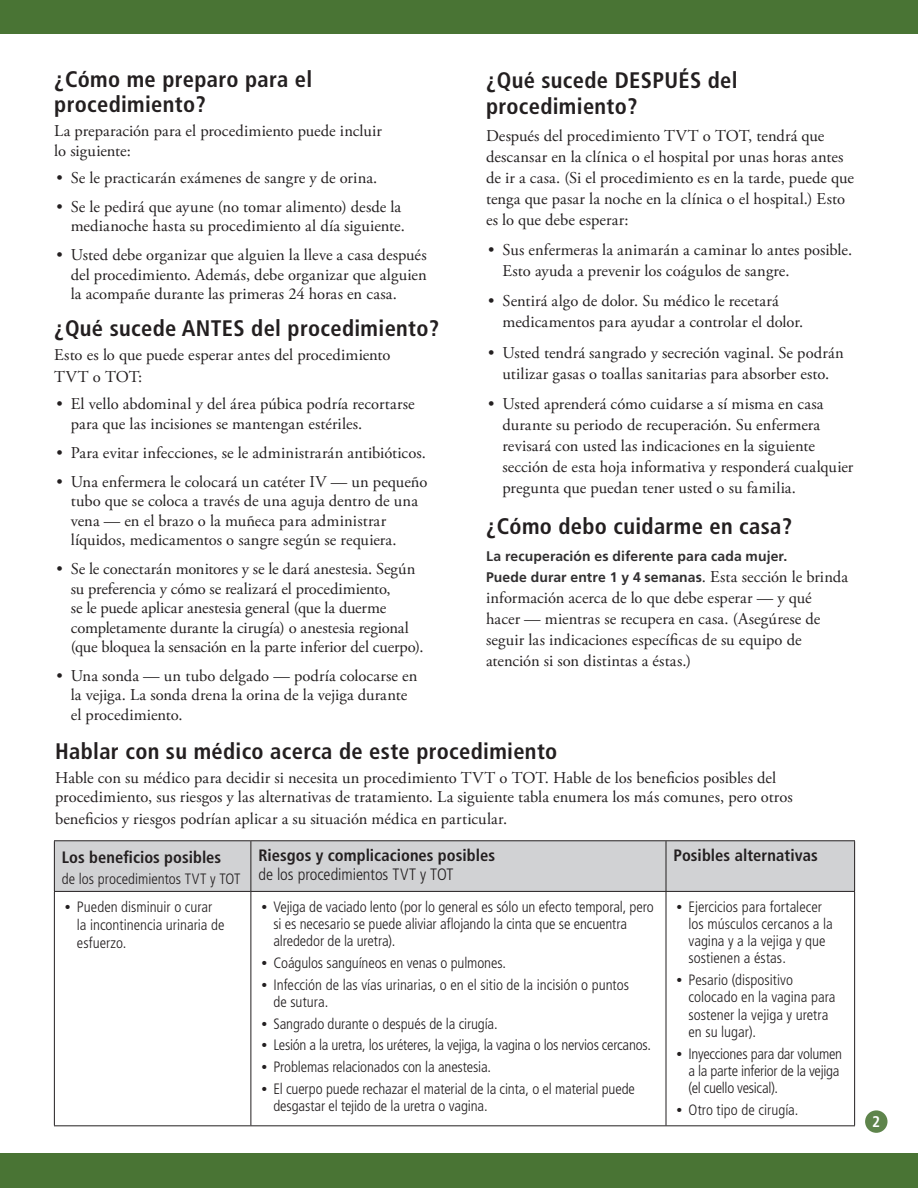
<style>
.page{position:relative;width:918px;height:1188px;background:#fff}
.page>*{position:absolute;margin:0;border:0;box-sizing:border-box;transform-origin:0 0}
.Level_1{font:700 condensed 22.5px/25.5px "Frutiger LT Std";letter-spacing:.015em;color:#231f20}
.Main{font:16.5px/19.5px "Adobe Garamond Pro";letter-spacing:.005em;color:#231f20}
.Title_bar{font:700 condensed 16.5px/19.5px "Frutiger LT Std";letter-spacing:.005em;color:#231f20}
.t1{font:700 condensed 15.45px "Frutiger LT Std";color:#fff}
.Title_bar-2{font:300 condensed 15px/17.2px "Frutiger LT Std";letter-spacing:-.005em;color:#231f20}
.Main-2{font:700 13.95px/21px "Frutiger LT Std";letter-spacing:.01em;color:#312f30}
.s1{font-family:"Adobe Garamond Pro";font-weight:400;font-size:16.5px;color:#231f20}
.s2{font-weight:300}
.s3{font-family:"Adobe Garamond Pro";font-weight:400;font-stretch:normal}
</style>
<div class="page">
<div style="left:0;top:1154px;width:918px;height:34px;background:#497434"></div>
<div style="left:0;top:0;width:918px;height:34px;background:#497434"></div>
<div style="left:865px;top:1110px;width:23px;height:23px;background:#5e844b;border-radius:50%"></div>
<div style="left:55px;top:841px;width:799px;height:50px;background:#d1d2d4"></div>
<hr style="left:54px;top:892px;width:1px;height:233px;background:#231f20">
<hr style="left:251px;top:892px;width:1px;height:233px;background:#231f20">
<hr style="left:666px;top:892px;width:1px;height:233px;background:#231f20">
<hr style="left:854px;top:892px;width:1px;height:233px;background:#231f20">
<hr style="left:54px;top:1125px;width:197px;height:1px;background:#231f20">
<hr style="left:251px;top:1125px;width:415px;height:1px;background:#231f20">
<hr style="left:666px;top:1125px;width:189px;height:1px;background:#231f20">
<hr style="left:54px;top:840px;width:197px;height:1px;background:#231f20">
<hr style="left:54px;top:841px;width:1px;height:50px;background:#231f20">
<hr style="left:251px;top:840px;width:415px;height:1px;background:#231f20">
<hr style="left:251px;top:841px;width:1px;height:50px;background:#231f20">
<hr style="left:666px;top:840px;width:189px;height:1px;background:#231f20">
<hr style="left:666px;top:841px;width:1px;height:50px;background:#231f20">
<hr style="left:854px;top:841px;width:1px;height:50px;background:#231f20">
<hr style="left:54px;top:891px;width:197px;height:1px;background:#231f20">
<hr style="left:251px;top:891px;width:415px;height:1px;background:#231f20">
<hr style="left:666px;top:891px;width:189px;height:1px;background:#231f20">
<p class="Level_1" style="left:54px;top:66px;width:260px">¿Cómo me preparo para el procedimiento?</p>
<p class="Main" style="left:54px;top:122px;width:329px">La preparación para el procedimiento puede incluir lo siguiente:</p>
<p class="Main" style="left:57px;top:169px;width:322px">• Se le practicarán exámenes de sangre y de orina.</p>
<p class="Main" style="left:57px;top:197px;width:350px;text-align:right">• Se le pedirá que ayune (no tomar alimento) desde la medianoche hasta su procedimiento al día siguiente.</p>
<p class="Main" style="left:71px;top:246px;width:357px;text-align:justify;text-indent:-14px">• Usted debe organizar que alguien la lleve a casa después del procedimiento. Además, debe organizar que alguien la acompañe durante las primeras 24 horas en casa.</p>
<p class="Level_1" style="left:54px;top:315px;width:387px">¿Qué sucede ANTES del procedimiento?</p>
<p class="Main" style="left:54px;top:344px;width:338px;line-height:22.5px">Esto es lo que puede esperar antes del procedimiento<br>TVT o TOT:</p>
<p class="Main" style="left:71px;top:395px;width:345px;text-indent:-14px">• El vello abdominal y del área púbica podría recortarse para que las incisiones se mantengan estériles.</p>
<p class="Main" style="left:57px;top:443px;width:371px">• Para evitar infecciones, se le administrarán antibióticos.</p>
<p class="Main" style="left:71px;top:472px;width:358px;text-indent:-14px">• Una enfermera le colocará un catéter IV — un pequeño tubo que se coloca a través de una aguja dentro de una vena — en el brazo o la muñeca para administrar líquidos, medicamentos o sangre según se requiera.</p>
<p class="Main" style="left:71px;top:560px;width:354px;text-indent:-14px">• Se le conectarán monitores y se le dará anestesia. Según su preferencia y cómo se realizará el procedimiento,<br>se le puede aplicar anestesia general (que la duerme completamente durante la cirugía) o anestesia regional (que bloquea la sensación en la parte inferior del cuerpo).</p>
<p class="Main" style="left:71px;top:667px;width:348px;text-indent:-14px">• Una sonda — un tubo delgado — podría colocarse en la vejiga. La sonda drena la orina de la vejiga durante el procedimiento.</p>
<p class="Level_1" style="left:486px;top:68px;width:253px">¿Qué sucede DESPUÉS del procedimiento?</p>
<p class="Main" style="left:486px;top:126px;width:370px;line-height:21px">Después del procedimiento TVT o TOT, tendrá que descansar en la clínica o el hospital por unas horas antes de ir a casa. (Si el procedimiento es en la tarde, puede que tenga que pasar la noche en la clínica o el hospital.) Esto es lo que debe esperar:</p>
<p class="Main" style="left:502px;top:240px;width:351px;line-height:21px;text-indent:-14px">• Sus enfermeras la animarán a caminar lo antes posible.<br>Esto ayuda a prevenir los coágulos de sangre.</p>
<p class="Main" style="left:502px;top:291px;width:302px;line-height:21px;text-indent:-14px">• Sentirá algo de dolor. Su médico le recetará medicamentos para ayudar a controlar el dolor.</p>
<p class="Main" style="left:488px;top:343px;width:357px;line-height:21px;text-align:center">• Usted tendrá sangrado y secreción vaginal. Se podrán utilizar gasas o toallas sanitarias para absorber esto.</p>
<p class="Main" style="left:502px;top:394px;width:352px;line-height:21px;text-indent:-14px">• Usted aprenderá cómo cuidarse a sí misma en casa durante su periodo de recuperación. Su enfermera revisará con usted las indicaciones en la siguiente sección de esta hoja informativa y responderá cualquier pregunta que puedan tener usted o su familia.</p>
<p class="Level_1" style="left:486px;top:513px;width:308px">¿Cómo debo cuidarme en casa?</p>
<p class="Main-2" style="left:486px;top:546px;width:364px">La recuperación es diferente para cada mujer.<br>Puede durar entre 1 y 4 semanas<span class="s1">. Esta sección le brinda</span></p>
<p class="Main" style="left:486px;top:588px;width:336px;line-height:21px">información acerca de lo que debe esperar — y qué hacer — mientras se recupera en casa. (Asegúrese de seguir las indicaciones específicas de su equipo de atención si son distintas a éstas.)</p>
<p class="Level_1" style="left:55px;top:738px;width:504px">Hablar con su médico acerca de este procedimiento</p>
<p class="Main" style="left:55px;top:768px;width:739px">Hable con su médico para decidir si necesita un procedimiento TVT o TOT. Hable de los beneficios posibles del procedimiento, sus riesgos y las alternativas de tratamiento. La siguiente tabla enumera los más comunes, pero otros</p>
<p class="Main" style="left:55px;top:809px;width:454px">beneficios y riesgos podrían aplicar a su situación médica en particular.</p>
<p class="Title_bar" style="left:62px;top:847px;width:161px">Los beneficios posibles</p>
<p class="Title_bar-2" style="left:62px;top:870px;width:180px">de los procedimientos TVT y TOT</p>
<p class="Title_bar" style="left:258px;top:845px;width:238px">Riesgos y complicaciones posibles <span class="s2">de los procedimientos TVT y TOT</span></p>
<p class="Title_bar" style="left:674px;top:845px;width:146px">Posibles alternativas</p>
<p class="Title_bar-2" style="left:77px;top:898px;width:149px;line-height:18px;text-indent:-12px"><span class="s3">•</span> Pueden disminuir o curar la incontinencia urinaria de esfuerzo.</p>
<p class="Title_bar-2" style="left:273px;top:898px;width:382px;text-indent:-12px"><span class="s3">•</span> Vejiga de vaciado lento (por lo general es sólo un efecto temporal, pero si es necesario se puede aliviar aflojando la cinta que se encuentra alrededor de la uretra).</p>
<p class="Title_bar-2" style="left:261px;top:954px;width:246px"><span class="s3">•</span> Coágulos sanguíneos en venas o pulmones.</p>
<p class="Title_bar-2" style="left:273px;top:976px;width:357px;text-indent:-12px"><span class="s3">•</span> Infección de las vías urinarias, o en el sitio de la incisión o puntos de sutura.</p>
<p class="Title_bar-2" style="left:261px;top:1015px;width:238px"><span class="s3">•</span> Sangrado durante o después de la cirugía.</p>
<p class="Title_bar-2" style="left:261px;top:1037px;width:391px"><span class="s3">•</span> Lesión a la uretra, los uréteres, la vejiga, la vagina o los nervios cercanos.</p>
<p class="Title_bar-2" style="left:261px;top:1059px;width:231px"><span class="s3">•</span> Problemas relacionados con la anestesia.</p>
<p class="Title_bar-2" style="left:273px;top:1080px;width:363px;text-indent:-12px"><span class="s3">•</span> El cuerpo puede rechazar el material de la cinta, o el material puede desgastar el tejido de la uretra o vagina.</p>
<p class="Title_bar-2" style="left:688px;top:898px;width:146px;text-indent:-12px"><span class="s3">•</span> Ejercicios para fortalecer los músculos cercanos a la vagina y a la vejiga y que sostienen a éstas.</p>
<p class="Title_bar-2" style="left:688px;top:972px;width:149px;text-indent:-12px"><span class="s3">•</span> Pesario (dispositivo colocado en la vagina para sostener la vejiga y uretra en su lugar).</p>
<p class="Title_bar-2" style="left:688px;top:1045px;width:155px;text-indent:-12px"><span class="s3">•</span> Inyecciones para dar volumen a la parte inferior de la vejiga (el cuello vesical).</p>
<p class="Title_bar-2" style="left:676px;top:1101px;width:124px"><span class="s3">•</span> Otro tipo de cirugía.</p>
<p class="t1" style="left:872px;top:1112px;width:10px">2</p>
</div>
